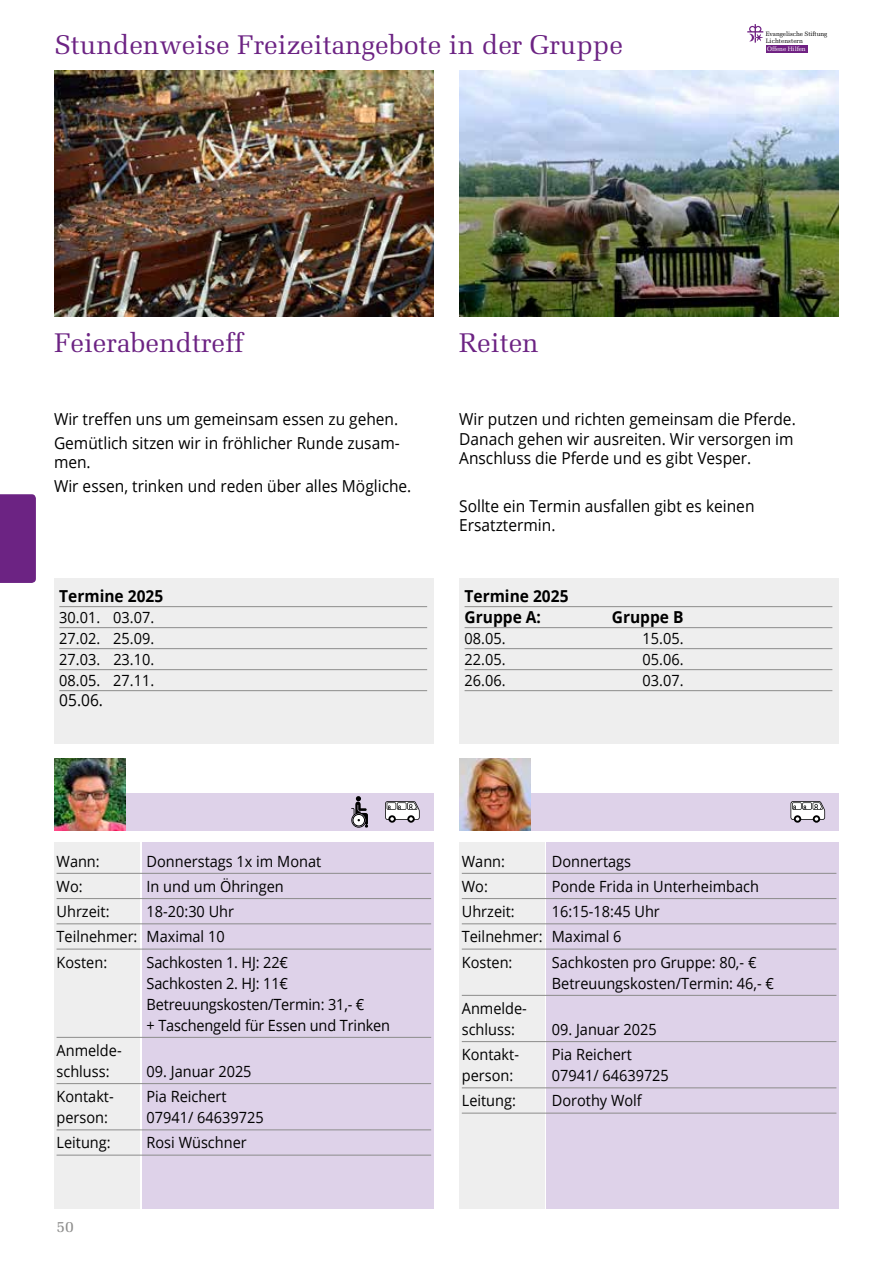
<style>
.page{position:relative;width:893px;height:1263px;background:#fff}
.page>*{position:absolute;margin:0;border:0;box-sizing:border-box;transform-origin:0 0}
.t1{font:27px "Melior LT Std";color:#6c2383}
.t2{font:16.5px/19.5px "Open Sans";color:#000;scale:.94 1}
.t3{font:700 16.5px/21px "Open Sans";color:#000;scale:.94 1}
.t4{font:15.75px "Melior LT Std";color:#8c8c8b}
.t5{font:15.45px/21px "Open Sans";color:#000;scale:.94 1}
.t6{font:6.3px/7.1px "Melior LT Std";letter-spacing:-.005em;color:#000}
.t7{font:6.3px "Melior LT Std";letter-spacing:-.01em;color:#fff}
</style>
<div class="page">
<img style="left:54px;top:71px;width:380px;height:246px">
<img style="left:459px;top:71px;width:380px;height:246px">
<div style="left:54px;top:793px;width:380px;height:37px;background:#ded2e9"></div>
<div style="left:459px;top:793px;width:380px;height:37px;background:#ded2e9"></div>
<div style="left:54px;top:578px;width:380px;height:166px;background:#eee"></div>
<div style="left:54px;top:842px;width:85px;height:367px;background:#eee"></div>
<hr style="left:59px;top:606px;width:368px;height:1px;background:#8c8c8b">
<hr style="left:59px;top:627px;width:368px;height:1px;background:#8c8c8b">
<hr style="left:59px;top:648px;width:368px;height:1px;background:#8c8c8b">
<hr style="left:59px;top:669px;width:368px;height:1px;background:#8c8c8b">
<hr style="left:59px;top:690px;width:368px;height:1px;background:#8c8c8b">
<div style="left:142px;top:842px;width:292px;height:367px;background:#ded2e9"></div>
<hr style="left:57px;top:873px;width:374px;height:1px;background:#8c8c8b">
<hr style="left:57px;top:898px;width:374px;height:1px;background:#8c8c8b">
<hr style="left:57px;top:923px;width:374px;height:1px;background:#8c8c8b">
<hr style="left:57px;top:949px;width:374px;height:1px;background:#8c8c8b">
<hr style="left:57px;top:1037px;width:374px;height:1px;background:#8c8c8b">
<hr style="left:57px;top:1083px;width:374px;height:1px;background:#8c8c8b">
<hr style="left:57px;top:1129px;width:374px;height:1px;background:#8c8c8b">
<hr style="left:57px;top:1155px;width:374px;height:1px;background:#8c8c8b">
<div style="left:459px;top:842px;width:85px;height:367px;background:#eee"></div>
<div style="left:547px;top:842px;width:292px;height:367px;background:#ded2e9"></div>
<hr style="left:462px;top:873px;width:374px;height:1px;background:#8c8c8b">
<hr style="left:462px;top:898px;width:374px;height:1px;background:#8c8c8b">
<hr style="left:462px;top:923px;width:374px;height:1px;background:#8c8c8b">
<hr style="left:462px;top:949px;width:374px;height:1px;background:#8c8c8b">
<hr style="left:462px;top:995px;width:374px;height:1px;background:#8c8c8b">
<hr style="left:462px;top:1041px;width:374px;height:1px;background:#8c8c8b">
<hr style="left:462px;top:1087px;width:374px;height:1px;background:#8c8c8b">
<hr style="left:462px;top:1113px;width:374px;height:1px;background:#8c8c8b">
<svg style="left:351px;top:796px;width:17px;height:32px"></svg>
<svg style="left:385px;top:801px;width:35px;height:22px"></svg>
<svg style="left:790px;top:801px;width:35px;height:22px"></svg>
<svg style="left:747px;top:24px;width:16px;height:19px"></svg>
<div style="left:766px;top:45px;width:41px;height:7px;background:#702283"></div>
<div style="left:0;top:494px;width:36px;height:89px;background:#6c2383"></div>
<img style="left:54px;top:759px;width:71px;height:71px">
<img style="left:459px;top:759px;width:72px;height:71px">
<div style="left:459px;top:578px;width:380px;height:166px;background:#eee"></div>
<hr style="left:465px;top:606px;width:367px;height:1px;background:#8c8c8b">
<hr style="left:465px;top:627px;width:367px;height:1px;background:#8c8c8b">
<hr style="left:465px;top:648px;width:367px;height:1px;background:#8c8c8b">
<hr style="left:465px;top:669px;width:367px;height:1px;background:#8c8c8b">
<hr style="left:465px;top:690px;width:367px;height:1px;background:#8c8c8b">
<h1 class="t1" style="left:54px;top:29px;width:570px">Stundenweise Freizeitangebote in der Gruppe</h1>
<p class="t6" style="left:766px;top:30px;width:63px">Evangelische Stiftung<br>Lichtenstern</p>
<p class="t7" style="left:767px;top:45px;width:40px">Offene Hilfen</p>
<h1 class="t1" style="left:54px;top:327px;width:190px">Feierabendtreff</h1>
<p class="t2" style="left:54px;top:407px;width:369px;line-height:23.7px">Wir treffen uns um gemeinsam essen zu gehen.<br>Gemütlich sitzen wir in fröhlicher Runde zusam-</p>
<p class="t2" style="left:54px;top:450px;width:382px;line-height:23.7px">men.<br>Wir essen, trinken und reden über alles Mögliche.</p>
<p class="t3" style="left:59px;top:585px;width:112px">Termine 2025</p>
<p class="t5" style="left:59px;top:606px;width:103px;text-align:justify">30.01. 03.07.<br>27.02. 25.09.<br>27.03. 23.10.<br>08.05. 27.11.</p>
<p class="t2" style="left:59px;top:689px;width:48px">05.06.</p>
<h1 class="t1" style="left:459px;top:327px;width:81px">Reiten</h1>
<p class="t2" style="left:459px;top:409px;width:360px">Wir putzen und richten gemeinsam die Pferde.<br>Danach gehen wir ausreiten. Wir versorgen im<br>Anschluss die Pferde und es gibt Vesper.</p>
<p class="t2" style="left:459px;top:495px;width:316px">Sollte ein Termin ausfallen gibt es keinen<br>Ersatztermin.</p>
<p class="t3" style="left:465px;top:585px;width:112px">Termine 2025<br>Gruppe A:</p>
<p class="t3" style="left:612px;top:606px;width:78px">Gruppe B</p>
<p class="t5" style="left:465px;top:627px;width:45px">08.05.</p>
<p class="t5" style="left:643px;top:627px;width:45px">15.05.</p>
<p class="t5" style="left:465px;top:648px;width:45px">22.05.</p>
<p class="t5" style="left:643px;top:648px;width:45px">05.06.</p>
<p class="t5" style="left:465px;top:669px;width:45px">26.06.</p>
<p class="t5" style="left:643px;top:669px;width:45px">03.07.</p>
<p class="t5" style="left:57px;top:850px;width:47px">Wann:</p>
<p class="t5" style="left:147px;top:850px;width:187px">Donnerstags 1x im Monat</p>
<p class="t5" style="left:57px;top:875px;width:29px">Wo:</p>
<p class="t5" style="left:147px;top:875px;width:147px">In und um Öhringen</p>
<p class="t5" style="left:57px;top:900px;width:58px">Uhrzeit:</p>
<p class="t5" style="left:57px;top:898px;width:190px;line-height:25.2px;text-indent:90px">18-20:30 Uhr<br>Teilnehmer: Maximal 10<br>Kosten:</p>
<p class="t5" style="left:147px;top:951px;width:261px">Sachkosten 1. HJ: 22€<br>Sachkosten 2. HJ: 11€<br>Betreuungskosten/Termin: 31,- €<br>+ Taschengeld für Essen und Trinken</p>
<p class="t5" style="left:57px;top:1039px;width:71px">Anmelde&shy;schluss:</p>
<p class="t5" style="left:147px;top:1060px;width:113px">09. Januar 2025</p>
<p class="t5" style="left:57px;top:1085px;width:62px">Kontakt-</p>
<p class="t5" style="left:147px;top:1085px;width:87px">Pia Reichert</p>
<p class="t5" style="left:57px;top:1106px;width:56px">person:</p>
<p class="t5" style="left:147px;top:1106px;width:126px">07941/ 64639725</p>
<p class="t5" style="left:57px;top:1132px;width:59px">Leitung:</p>
<p class="t5" style="left:147px;top:1132px;width:108px">Rosi Wüschner</p>
<p class="t4" style="left:56px;top:1217px;width:19px">50</p>
<p class="t5" style="left:462px;top:850px;width:47px">Wann:</p>
<p class="t5" style="left:552px;top:850px;width:86px">Donnertags</p>
<p class="t5" style="left:462px;top:875px;width:29px">Wo:</p>
<p class="t5" style="left:552px;top:875px;width:222px">Ponde Frida in Unterheimbach</p>
<p class="t5" style="left:462px;top:900px;width:58px">Uhrzeit:</p>
<p class="t5" style="left:462px;top:898px;width:212px;line-height:25.2px;text-indent:90px">16:15-18:45 Uhr<br>Teilnehmer: Maximal 6<br>Kosten:</p>
<p class="t5" style="left:552px;top:951px;width:238px">Sachkosten pro Gruppe: 80,- €<br>Betreuungskosten/Termin: 46,- €</p>
<p class="t5" style="left:462px;top:997px;width:71px">Anmelde&shy;schluss:</p>
<p class="t5" style="left:552px;top:1018px;width:113px">09. Januar 2025</p>
<p class="t5" style="left:462px;top:1043px;width:62px">Kontakt-</p>
<p class="t5" style="left:552px;top:1043px;width:87px">Pia Reichert</p>
<p class="t5" style="left:462px;top:1064px;width:56px">person:</p>
<p class="t5" style="left:552px;top:1064px;width:126px">07941/ 64639725</p>
<p class="t5" style="left:462px;top:1090px;width:59px">Leitung:</p>
<p class="t5" style="left:552px;top:1090px;width:97px">Dorothy Wolf</p>
</div>
